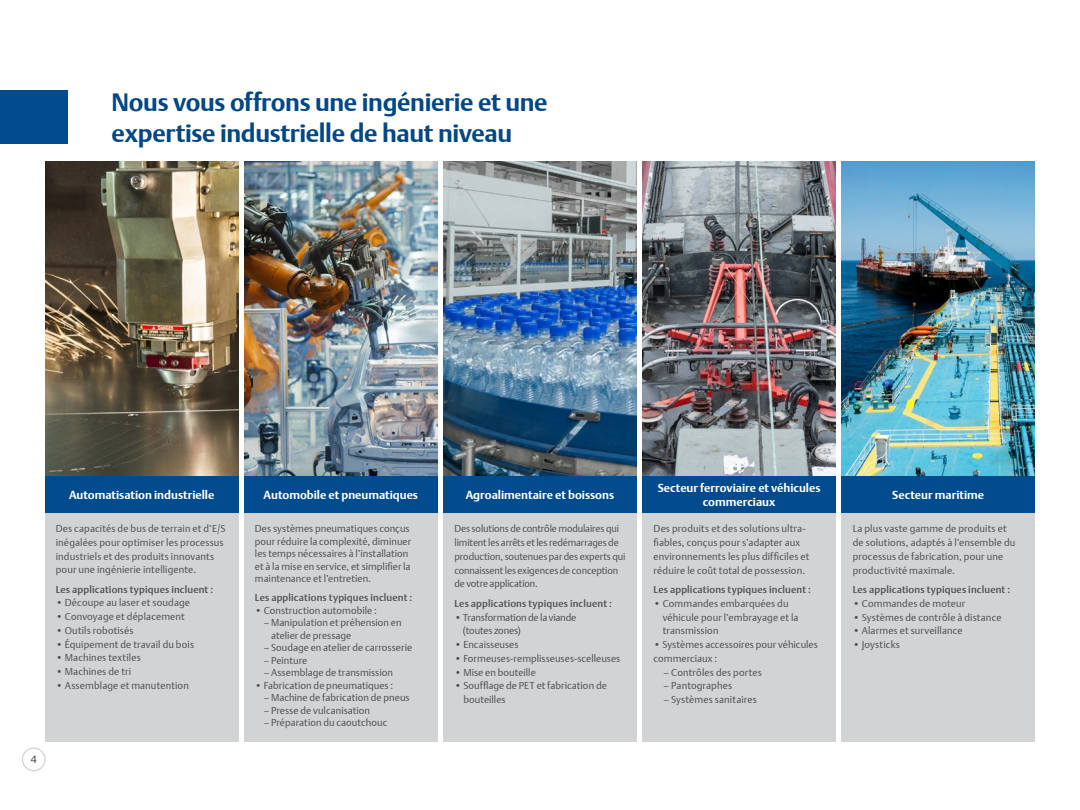
<style>
.page{position:relative;width:1080px;height:810px;background:#fff}
.page>*{position:absolute;margin:0;border:0;box-sizing:border-box;transform-origin:0 0}
.t1{font:700 25px/31.2px "DTL Argo T";letter-spacing:-.015em;color:#004785}
.t2{font:700 11.75px/14.6px "DTL Argo T";color:#fff;text-align:center}
.t3{font:10.62px "DTL Argo T";color:#4d4d4f}
.SMALLEST{font:300 10px/13.8px "DTL Argo T";letter-spacing:.005em;color:#4d4d4f}
.SMALLEST-2{font:500 10px "DTL Argo T";letter-spacing:.015em;color:#4d4d4f}
.SMALLEST-3{font:300 10px/13.8px "DTL Argo T";letter-spacing:-.015em;color:#4d4d4f}
</style>
<div class="page">
<div style="left:22px;top:748px;width:24px;height:23px;border:1px solid #d1d3d4;border-radius:50%"></div>
<div style="left:0;top:90px;width:68px;height:53px;background:#004b8d"></div>
<img style="left:45px;top:162px;width:194px;height:314px">
<div style="left:45px;top:511px;width:194px;height:231px;background:#d1d3d4"></div>
<div style="left:45px;top:476px;width:194px;height:37px;background:#004b8d"></div>
<img style="left:244px;top:162px;width:194px;height:314px">
<div style="left:244px;top:504px;width:194px;height:238px;background:#d1d3d4"></div>
<img style="left:443px;top:162px;width:194px;height:314px">
<div style="left:443px;top:511px;width:194px;height:231px;background:#d1d3d4"></div>
<div style="left:443px;top:476px;width:194px;height:37px;background:#004b8d"></div>
<img style="left:642px;top:162px;width:194px;height:314px">
<div style="left:642px;top:511px;width:194px;height:231px;background:#d1d3d4"></div>
<div style="left:642px;top:476px;width:194px;height:37px;background:#004b8d"></div>
<img style="left:842px;top:162px;width:193px;height:314px">
<div style="left:842px;top:511px;width:193px;height:231px;background:#d1d3d4"></div>
<div style="left:842px;top:476px;width:193px;height:37px;background:#004b8d"></div>
<div style="left:244px;top:476px;width:194px;height:37px;background:#004b8d"></div>
<p class="t1" style="left:112px;top:86px;width:438px">Nous vous offrons une ingénierie et une expertise industrielle de haut niveau</p>
<p class="t3" style="left:31px;top:753px;width:7px">4</p>
<p class="t2" style="left:69px;top:487px;width:147px">Automatisation industrielle</p>
<p class="t2" style="left:466px;top:487px;width:150px">Agroalimentaire et boissons</p>
<p class="t2" style="left:658px;top:480px;width:164px">Secteur ferroviaire et véhicules commerciaux</p>
<p class="t2" style="left:892px;top:487px;width:93px">Secteur maritime</p>
<p class="t2" style="left:264px;top:487px;width:156px">Automobile et pneumatiques</p>
<p class="SMALLEST" style="left:255px;top:522px;width:158px;line-height:12.5px">Des systèmes pneumatiques conçus pour réduire la complexité, diminuer les temps nécessaires à l’installation et à la mise en service, et simplifier la maintenance et l’entretien.</p>
<p class="SMALLEST-2" style="left:255px;top:592px;width:159px">Les applications typiques incluent :</p>
<p class="SMALLEST" style="left:255px;top:603px;width:123px">• Construction automobile :</p>
<p class="SMALLEST" style="left:271px;top:617px;width:132px;line-height:12.5px;text-indent:-7px">– Manipulation et préhension en atelier de pressage</p>
<p class="SMALLEST" style="left:264px;top:641px;width:150px">– Soudage en atelier de carrosserie</p>
<p class="SMALLEST" style="left:264px;top:653px;width:45px">– Peinture</p>
<p class="SMALLEST" style="left:264px;top:666px;width:131px">– Assemblage de transmission</p>
<p class="SMALLEST" style="left:255px;top:678px;width:140px">• Fabrication de pneumatiques :</p>
<p class="SMALLEST" style="left:264px;top:691px;width:148px">– Machine de fabrication de pneus</p>
<p class="SMALLEST" style="left:264px;top:703px;width:108px">– Presse de vulcanisation</p>
<p class="SMALLEST" style="left:264px;top:716px;width:125px">– Préparation du caoutchouc</p>
<p class="SMALLEST" style="left:56px;top:522px;width:171px">Des capacités de bus de terrain et d’E/S inégalées pour optimiser les processus industriels et des produits innovants pour une ingénierie intelligente.</p>
<p class="SMALLEST-2" style="left:56px;top:583px;width:159px">Les applications typiques incluent :</p>
<p class="SMALLEST" style="left:56px;top:596px;width:136px">• Découpe au laser et soudage</p>
<p class="SMALLEST" style="left:56px;top:610px;width:131px">• Convoyage et déplacement</p>
<p class="SMALLEST" style="left:56px;top:623px;width:79px">• Outils robotisés</p>
<p class="SMALLEST" style="left:56px;top:637px;width:140px">• Équipement de travail du bois</p>
<p class="SMALLEST" style="left:56px;top:651px;width:87px">• Machines textiles</p>
<p class="SMALLEST" style="left:56px;top:665px;width:77px">• Machines de tri</p>
<p class="SMALLEST" style="left:56px;top:678px;width:135px">• Assemblage et manutention</p>
<p class="SMALLEST" style="left:455px;top:522px;width:172px">Des solutions de contrôle modulaires qui limitent les arrêts et les redémarrages de production, soutenues par des experts qui connaissent les exigences de conception de votre application.</p>
<p class="SMALLEST-2" style="left:455px;top:597px;width:159px">Les applications typiques incluent :</p>
<p class="SMALLEST-3" style="left:463px;top:610px;width:115px;text-indent:-8px">• Transformation de la viande (toutes zones)</p>
<p class="SMALLEST" style="left:455px;top:638px;width:66px">• Encaisseuses</p>
<p class="SMALLEST" style="left:455px;top:651px;width:167px">• Formeuses-remplisseuses-scelleuses</p>
<p class="SMALLEST" style="left:455px;top:665px;width:83px">• Mise en bouteille</p>
<p class="SMALLEST" style="left:463px;top:679px;width:145px;text-indent:-9px">• Soufflage de PET et fabrication de bouteilles</p>
<p class="SMALLEST" style="left:654px;top:522px;width:157px">Des produits et des solutions ultra&shy;fiables, conçus pour s’adapter aux environnements les plus difficiles et réduire le coût total de possession.</p>
<p class="SMALLEST-2" style="left:654px;top:584px;width:159px">Les applications typiques incluent :</p>
<p class="SMALLEST" style="left:663px;top:596px;width:137px;text-indent:-9px">• Commandes embarquées du véhicule pour l’embrayage et la transmission</p>
<p class="SMALLEST" style="left:654px;top:638px;width:166px">• Systèmes accessoires pour véhicules commerciaux :</p>
<p class="SMALLEST" style="left:664px;top:665px;width:100px">– Contrôles des portes</p>
<p class="SMALLEST" style="left:664px;top:679px;width:70px">– Pantographes</p>
<p class="SMALLEST" style="left:664px;top:693px;width:95px">– Systèmes sanitaires</p>
<p class="SMALLEST" style="left:853px;top:522px;width:164px">La plus vaste gamme de produits et de solutions, adaptés à l’ensemble du processus de fabrication, pour une productivité maximale.</p>
<p class="SMALLEST-2" style="left:853px;top:584px;width:159px">Les applications typiques incluent :</p>
<p class="SMALLEST" style="left:853px;top:596px;width:114px">• Commandes de moteur</p>
<p class="SMALLEST" style="left:853px;top:610px;width:150px">• Systèmes de contrôle à distance</p>
<p class="SMALLEST" style="left:853px;top:624px;width:112px">• Alarmes et surveillance</p>
<p class="SMALLEST" style="left:853px;top:638px;width:49px">• Joysticks</p>
</div>
